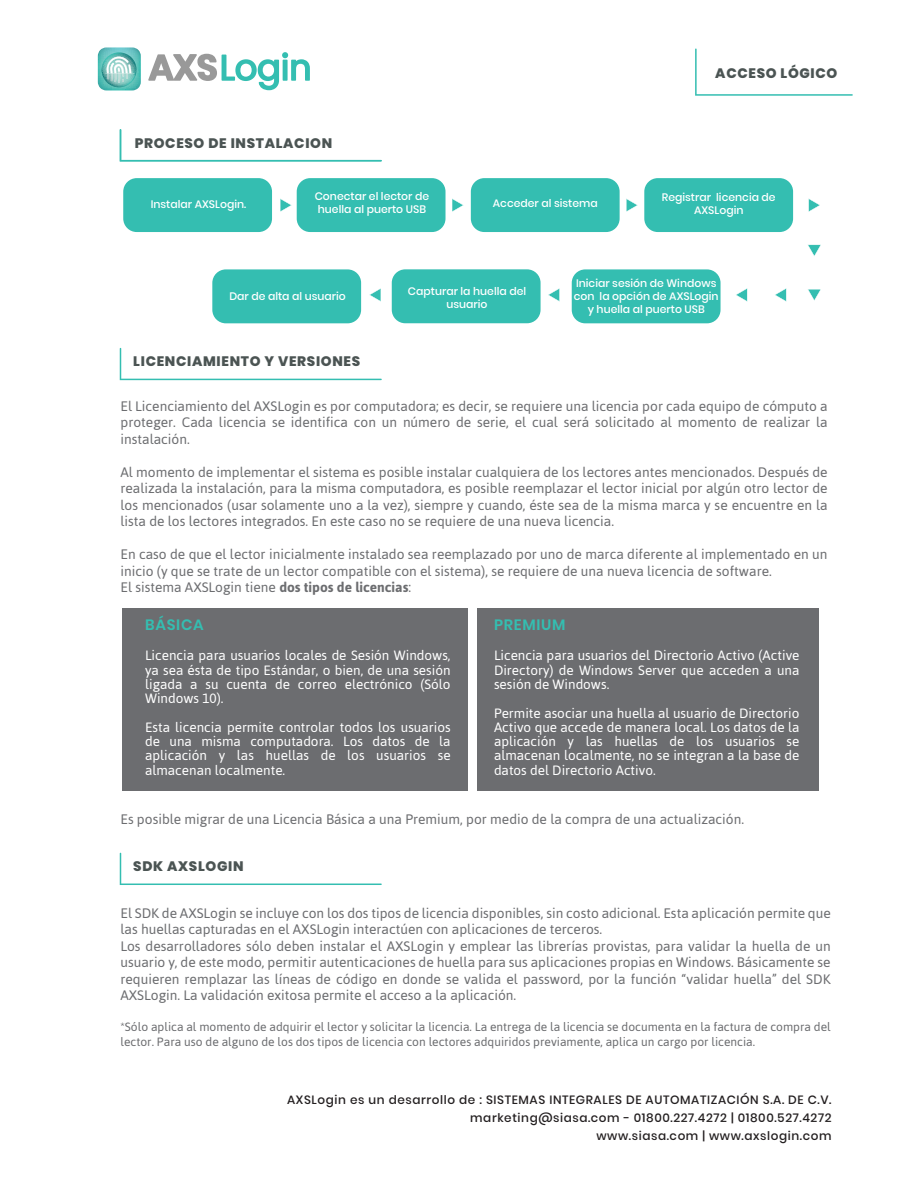
<style>
.page{position:relative;width:915px;height:1187px;background:#fff}
.page>*{position:absolute;margin:0;border:0;box-sizing:border-box;transform-origin:0 0}
.t1{font:600 15px "Poppins";letter-spacing:.05em;color:#34beb1}
.t2{font:13.8px/16.5px "Asap";color:#6c6d70;text-align:justify}
.t3{font:800 13.8px "Poppins";letter-spacing:.05em;color:#4b5453}
.t4{font:13.5px/14.2px "Asap";color:#fff;text-align:justify}
.t5{font:12px/14.4px "Asap";color:#6c6d70}
.t6{font:500 12px/18px "Poppins";letter-spacing:.05em;color:#231f20;text-align:right}
.t7{font:500 10.8px/13px "Poppins";color:#fff;text-align:center}
.s1{font-weight:700}
</style>
<div class="page">
<svg style="left:98px;top:47px;width:43px;height:43px"></svg>
<svg style="left:695px;top:48px;width:157px;height:48px"></svg>
<svg style="left:148px;top:52px;width:162px;height:38px"></svg>
<div style="left:122px;top:608px;width:696px;height:182px;background:#6c6d70"></div>
<svg style="left:120px;top:129px;width:261px;height:32px"></svg>
<div style="left:296px;top:178px;width:149px;height:54px;background:#34beb1;border-radius:13px"></div>
<div style="left:470px;top:178px;width:149px;height:54px;background:#34beb1;border-radius:13px"></div>
<div style="left:571px;top:269px;width:149px;height:54px;background:#34beb1;border-radius:13px"></div>
<div style="left:123px;top:178px;width:149px;height:54px;background:#34beb1;border-radius:13px"></div>
<div style="left:644px;top:178px;width:148px;height:54px;background:#34beb1;border-radius:13px"></div>
<div style="left:212px;top:269px;width:149px;height:54px;background:#34beb1;border-radius:13px"></div>
<div style="left:391px;top:269px;width:149px;height:54px;background:#34beb1;border-radius:13px"></div>
<svg style="left:452px;top:198px;width:11px;height:14px"></svg>
<svg style="left:280px;top:198px;width:12px;height:14px"></svg>
<svg style="left:626px;top:198px;width:11px;height:14px"></svg>
<svg style="left:548px;top:288px;width:11px;height:13px"></svg>
<svg style="left:369px;top:288px;width:12px;height:14px"></svg>
<svg style="left:808px;top:244px;width:12px;height:12px"></svg>
<svg style="left:736px;top:288px;width:11px;height:14px"></svg>
<svg style="left:808px;top:198px;width:12px;height:14px"></svg>
<svg style="left:808px;top:289px;width:12px;height:12px"></svg>
<svg style="left:775px;top:288px;width:11px;height:14px"></svg>
<svg style="left:120px;top:348px;width:261px;height:32px"></svg>
<svg style="left:120px;top:852px;width:261px;height:32px"></svg>
<div style="left:468px;top:605px;width:9px;height:185px;background:#fff"></div>
<p class="t3" style="left:135px;top:135px;width:199px">PROCESO DE INSTALACION</p>
<p class="t3" style="left:715px;top:65px;width:124px">ACCESO LÓGICO</p>
<p class="t7" style="left:314px;top:189px;width:116px;text-align:left">Conectar el lector de huella al puerto USB</p>
<p class="t7" style="left:151px;top:198px;width:97px">Instalar AXSLogin.</p>
<p class="t7" style="left:492px;top:197px;width:106px">Acceder al sistema</p>
<p class="t7" style="left:661px;top:190px;width:115px">Registrar licencia de<br>AXSLogin</p>
<p class="t7" style="left:229px;top:289px;width:118px">Dar de alta al usuario</p>
<p class="t7" style="left:408px;top:285px;width:120px">Capturar la huella del usuario</p>
<p class="t7" style="left:573px;top:276px;width:146px">Iniciar sesión de Windows con la opción de AXSLogin y huella al puerto USB</p>
<p class="t3" style="left:133px;top:353px;width:228px">LICENCIAMIENTO Y VERSIONES</p>
<p class="t2" style="left:120px;top:397px;width:708px">El Licenciamiento del AXSLogin es por computadora; es decir, se requiere una licencia por cada equipo de cómputo a proteger. Cada licencia se identifica con un número de serie, el cual será solicitado al momento de realizar la instalación.</p>
<p class="t2" style="left:120px;top:463px;width:708px">Al momento de implementar el sistema es posible instalar cualquiera de los lectores antes mencionados. Después de realizada la instalación, para la misma computadora, es posible reemplazar el lector inicial por algún otro lector de los mencionados (usar solamente uno a la vez), siempre y cuando, éste sea de la misma marca y se encuentre en la lista de los lectores integrados. En este caso no se requiere de una nueva licencia.</p>
<p class="t2" style="left:120px;top:546px;width:708px;text-align:left">En caso de que el lector inicialmente instalado sea reemplazado por uno de marca diferente al implementado en un inicio (y que se trate de un lector compatible con el sistema), se requiere de una nueva licencia de software.<br>El sistema AXSLogin tiene <span class="s1">dos tipos de licencias</span>:</p>
<p class="t1" style="left:145px;top:615px;width:60px">BÁSICA</p>
<p class="t4" style="left:145px;top:648px;width:307px">Licencia para usuarios locales de Sesión Windows, ya sea ésta de tipo Estándar, o bien, de una sesión ligada a su cuenta de correo electrónico (Sólo Windows 10).</p>
<p class="t4" style="left:145px;top:719px;width:307px">Esta licencia permite controlar todos los usuarios de una misma computadora. Los datos de la aplicación y las huellas de los usuarios se almacenan localmente.</p>
<p class="t1" style="left:494px;top:615px;width:73px">PREMIUM</p>
<p class="t4" style="left:494px;top:648px;width:307px">Licencia para usuarios del Directorio Activo (Active Directory) de Windows Server que acceden a una sesión de Windows.</p>
<p class="t4" style="left:494px;top:705px;width:307px">Permite asociar una huella al usuario de Directorio Activo que accede de manera local. Los datos de la aplicación y las huellas de los usuarios se almacenan localmente, no se integran a la base de datos del Directorio Activo.</p>
<p class="t2" style="left:120px;top:811px;width:625px">Es posible migrar de una Licencia Básica a una Premium, por medio de la compra de una actualización.</p>
<p class="t3" style="left:133px;top:858px;width:112px">SDK AXSLOGIN</p>
<p class="t2" style="left:120px;top:904px;width:711px;text-align:left">El SDK de AXSLogin se incluye con los dos tipos de licencia disponibles, sin costo adicional. Esta aplicación permite que las huellas capturadas en el AXSLogin interactúen con aplicaciones de terceros.<br>Los desarrolladores sólo deben instalar el AXSLogin y emplear las librerías provistas, para validar la huella de un usuario y, de este modo, permitir autenticaciones de huella para sus aplicaciones propias en Windows. Básicamente se requieren remplazar las líneas de código en donde se valida el password, por la función “validar huella” del SDK AXSLogin. La validación exitosa permite el acceso a la aplicación.</p>
<p class="t5" style="left:120px;top:1019px;width:711px">*Sólo aplica al momento de adquirir el lector y solicitar la licencia. La entrega de la licencia se documenta en la factura de compra del lector. Para uso de alguno de los dos tipos de licencia con lectores adquiridos previamente, aplica un cargo por licencia.</p>
<p class="t6" style="left:287px;top:1090px;width:545px">AXSLogin es un desarrollo de : SISTEMAS INTEGRALES DE AUTOMATIZACIÓN S.A. DE C.V. marketing@siasa.com - 01800.227.4272 | 01800.527.4272<br>www.siasa.com | www.axslogin.com</p>
</div>
